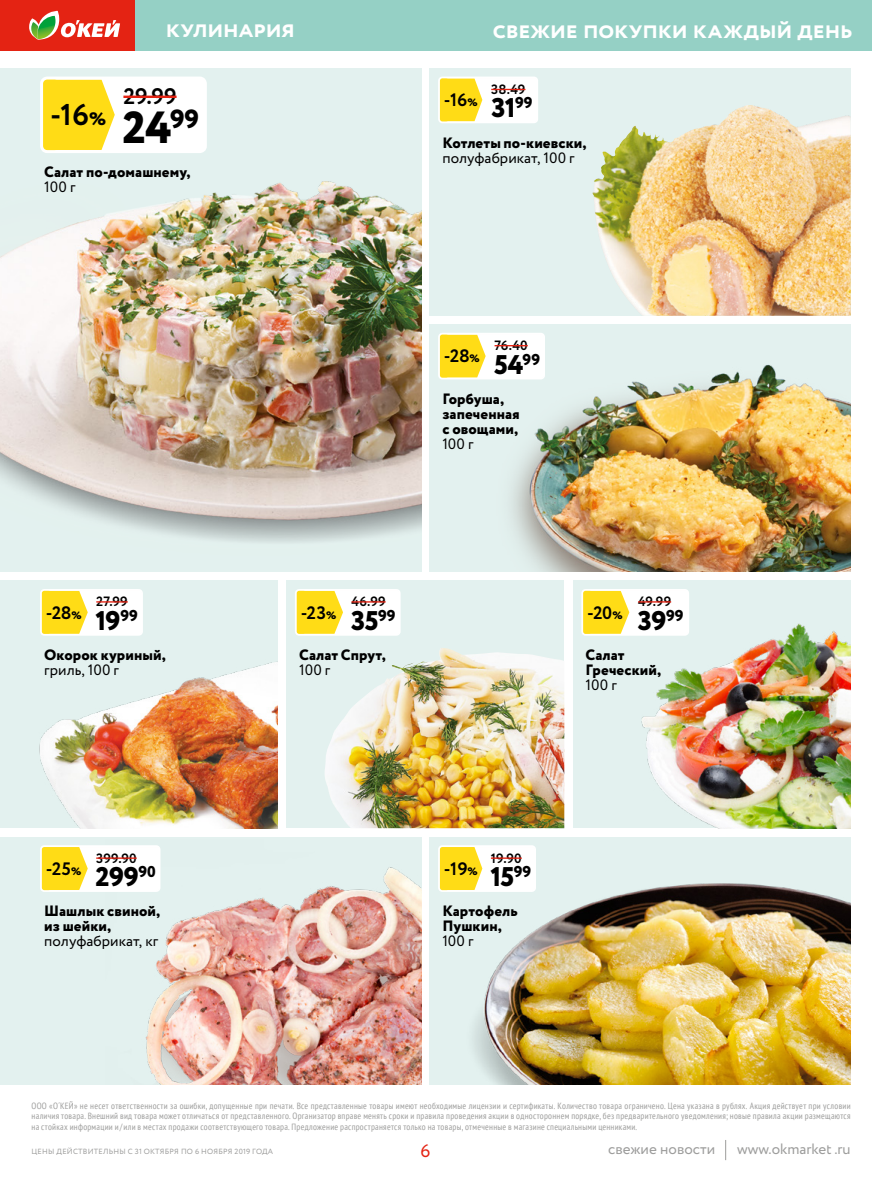
<style>
.page{position:relative;width:872px;height:1178px;background:#fff}
.page>*{position:absolute;margin:0;border:0;box-sizing:border-box;transform-origin:0 0}
.t1{font:800 45px "Circe";color:#000}
.t2{font:700 30px "Circe";color:#000}
.t3{font:800 27px "Circe";letter-spacing:-.025em;color:#000}
.t4{font:700 24px "Circe";color:#fff}
.t5{font:700 22.5px "Circe";color:#000}
.t6{font:700 18px "Circe";letter-spacing:-.05em;color:#000}
.t7{font:18px "Circe";color:#e42313}
.t8{font:800 15px/15px "Circe";letter-spacing:.005em;color:#000}
.t9{font:15px "Circe";letter-spacing:.005em;color:#000}
.t10{font:15px "Circe";color:#9d9d9c}
.t11{font:700 13.5px "Circe";color:#000}
.t12{font:condensed 9px/10.5px "PT Sans";letter-spacing:.025em;color:#9d9d9c;text-align:justify}
.t13{font:7.5px "Circe";letter-spacing:.03em;color:#9d9d9c}
.s1{font-weight:800;font-size:18px}
.s2{font-weight:800;font-size:10.8px}
</style>
<div class="page">
<div style="left:573px;top:580px;width:277px;height:248px;background:#e3f1ef"></div>
<img style="left:641px;top:623px;width:209px;height:205px">
<svg style="left:629px;top:592px;width:129px;height:65px"></svg>
<svg style="left:584px;top:592px;width:45px;height:41px;background:#ffde29"></svg>
<hr style="left:638px;top:601px;width:33px;height:1px;background:#e42313">
<div style="left:581px;top:589px;width:108px;height:47px;border:2px solid #fff;border-radius:3px"></div>
<div style="left:429px;top:837px;width:421px;height:247px;background:#e3f1ef"></div>
<img style="left:474px;top:883px;width:376px;height:201px">
<svg style="left:474px;top:848px;width:133px;height:65px"></svg>
<svg style="left:441px;top:848px;width:41px;height:41px;background:#ffde29"></svg>
<hr style="left:491px;top:857px;width:31px;height:2px;background:#e42313">
<div style="left:438px;top:845px;width:98px;height:47px;border:2px solid #fff;border-radius:3px"></div>
<div style="left:0;top:837px;width:421px;height:247px;background:#e3f1ef"></div>
<img style="left:145px;top:867px;width:276px;height:217px">
<svg style="left:88px;top:848px;width:143px;height:65px"></svg>
<svg style="left:43px;top:848px;width:45px;height:41px;background:#ffdf2c"></svg>
<hr style="left:96px;top:857px;width:41px;height:2px;background:#e42313">
<div style="left:40px;top:845px;width:120px;height:47px;border:2px solid #fff;border-radius:3px"></div>
<div style="left:429px;top:68px;width:421px;height:248px;background:#e3f1ef"></div>
<img style="left:592px;top:105px;width:258px;height:211px">
<svg style="left:442px;top:76px;width:166px;height:68px"></svg>
<svg style="left:441px;top:80px;width:41px;height:40px;background:#ffde28"></svg>
<hr style="left:491px;top:89px;width:34px;height:1px;background:#e42313">
<div style="left:438px;top:77px;width:100px;height:46px;border:2px solid #fff;border-radius:3px"></div>
<img style="left:429px;top:324px;width:421px;height:248px">
<svg style="left:429px;top:324px;width:186px;height:77px;fill:#e3f1ef"></svg>
<svg style="left:441px;top:336px;width:44px;height:40px;background:#ffde27"></svg>
<hr style="left:494px;top:345px;width:34px;height:1px;background:#e42313">
<div style="left:438px;top:333px;width:107px;height:46px;border:2px solid #fff;border-radius:3px"></div>
<img style="left:0;top:68px;width:421px;height:504px">
<svg style="left:28px;top:68px;width:247px;height:110px;fill:#e3f1ef"></svg>
<svg style="left:46px;top:81px;width:69px;height:68px;background:#ffdf2c"></svg>
<hr style="left:123px;top:96px;width:54px;height:2px;background:#e42313">
<div style="left:40px;top:77px;width:167px;height:76px;border:3px solid #fff;border-radius:6px"></div>
<div style="left:286px;top:580px;width:278px;height:248px;background:#e3f1ef"></div>
<img style="left:325px;top:652px;width:239px;height:176px">
<svg style="left:325px;top:589px;width:146px;height:68px"></svg>
<svg style="left:298px;top:592px;width:45px;height:41px;background:#ffdf2b"></svg>
<hr style="left:351px;top:601px;width:34px;height:1px;background:#e42313">
<div style="left:295px;top:589px;width:105px;height:47px;border:2px solid #fff;border-radius:3px"></div>
<div style="left:0;top:580px;width:278px;height:248px;background:#e3f1ef"></div>
<img style="left:39px;top:661px;width:239px;height:167px">
<div style="left:88px;top:592px;width:52px;height:41px;background:#fff"></div>
<svg style="left:43px;top:592px;width:45px;height:41px;background:#ffdf2c"></svg>
<hr style="left:96px;top:601px;width:32px;height:1px;background:#e42313">
<div style="left:40px;top:589px;width:103px;height:47px;border:2px solid #fff;border-radius:3px"></div>
<div style="left:135px;top:0;width:737px;height:51px;background:#95d0c5"></div>
<svg style="left:725px;top:1140px;width:1px;height:20px"></svg>
<div style="left:0;top:0;width:135px;height:51px;background:#e42313"></div>
<svg style="left:29px;top:10px;width:91px;height:30px"></svg>
<h3 class="t4" style="left:166px;top:13px;width:131px">кулинария</h3>
<h2 class="t2" style="left:50px;top:95px;width:57px">-16<span class="s1">%</span></h2>
<h3 class="t5" style="left:123px;top:82px;width:55px">29.99</h3>
<h1 class="t1" style="left:123px;top:97px;width:78px">24<sup>99</sup></h1>
<h3 class="t8" style="left:44px;top:166px;width:148px">Салат по-домашнему,</h3>
<h3 class="t9" style="left:44px;top:177px;width:33px">100 г</h3>
<h3 class="t4" style="left:493px;top:13px;width:361px">свежие покупки каждый день</h3>
<h3 class="t6" style="left:444px;top:88px;width:35px">-16<span class="s2">%</span></h3>
<h3 class="t11" style="left:491px;top:80px;width:36px">38.49</h3>
<h3 class="t3" style="left:491px;top:90px;width:43px">31<sup>99</sup></h3>
<h3 class="t8" style="left:442px;top:136px;width:146px">Котлеты по-киевски,</h3>
<h3 class="t9" style="left:442px;top:148px;width:134px">полуфабрикат, 100 г</h3>
<h3 class="t6" style="left:444px;top:344px;width:37px">-28<span class="s2">%</span></h3>
<h3 class="t11" style="left:494px;top:336px;width:35px">76.40</h3>
<h3 class="t3" style="left:494px;top:346px;width:47px">54<sup>99</sup></h3>
<h3 class="t8" style="left:442px;top:392px;width:79px">Горбуша, запеченная с овощами,</h3>
<h3 class="t9" style="left:442px;top:434px;width:33px">100 г</h3>
<h3 class="t6" style="left:46px;top:600px;width:37px">-28<span class="s2">%</span></h3>
<h3 class="t11" style="left:96px;top:593px;width:33px">27.99</h3>
<h3 class="t3" style="left:95px;top:602px;width:44px">19<sup>99</sup></h3>
<h3 class="t6" style="left:301px;top:600px;width:37px">-23<span class="s2">%</span></h3>
<h3 class="t11" style="left:351px;top:593px;width:36px">46.99</h3>
<h3 class="t3" style="left:351px;top:602px;width:46px">35<sup>99</sup></h3>
<h3 class="t6" style="left:587px;top:600px;width:37px">-20<span class="s2">%</span></h3>
<h3 class="t11" style="left:638px;top:593px;width:35px">49.99</h3>
<h3 class="t3" style="left:638px;top:602px;width:47px">39<sup>99</sup></h3>
<h3 class="t8" style="left:44px;top:648px;width:123px">Окорок куриный,</h3>
<h3 class="t9" style="left:44px;top:660px;width:76px">гриль, 100 г</h3>
<h3 class="t8" style="left:299px;top:648px;width:88px">Салат Спрут,</h3>
<h3 class="t9" style="left:299px;top:660px;width:33px">100 г</h3>
<h3 class="t8" style="left:585px;top:648px;width:77px">Салат<br>Греческий,</h3>
<h3 class="t9" style="left:585px;top:675px;width:33px">100 г</h3>
<h3 class="t6" style="left:46px;top:857px;width:37px">-25<span class="s2">%</span></h3>
<h3 class="t11" style="left:96px;top:849px;width:42px">399.90</h3>
<h3 class="t3" style="left:96px;top:858px;width:62px">299<sup>90</sup></h3>
<h3 class="t6" style="left:444px;top:857px;width:35px">-19<span class="s2">%</span></h3>
<h3 class="t11" style="left:491px;top:849px;width:32px">19.90</h3>
<h3 class="t3" style="left:490px;top:858px;width:42px">15<sup>99</sup></h3>
<h3 class="t8" style="left:44px;top:905px;width:118px">Шашлык свиной, из шейки,</h3>
<h3 class="t9" style="left:44px;top:931px;width:116px">полуфабрикат, кг</h3>
<h3 class="t8" style="left:442px;top:905px;width:77px">Картофель<br>Пушкин,</h3>
<h3 class="t9" style="left:442px;top:931px;width:33px">100 г</h3>
<p class="t12" style="left:32px;top:1100px;width:820px">ООО «О´КЕЙ» не несет ответственности за ошибки, допущенные при печати. Все представленные товары имеют необходимые лицензии и сертификаты. Количество товара ограничено. Цена указана в рублях. Акция действует при условии наличия товара. Внешний вид товара может отличаться от представленного. Организатор вправе менять сроки и правила проведения акции в одностороннем порядке, без предварительного уведомления; новые правила акции размещаются на стойках информации и/или в местах продажи соответствующего товара. Предложение распространяется только на товары, отмеченные в магазине специальными ценниками.</p>
<p class="t13" style="left:32px;top:1147px;width:243px">ЦЕНЫ ДЕЙСТВИТЕЛЬНЫ с 31 октября по 6 ноября 2019 ГОДА</p>
<h3 class="t7" style="left:420px;top:1139px;width:11px">6</h3>
<h3 class="t10" style="left:608px;top:1139px;width:109px">свежие новости</h3>
<h3 class="t10" style="left:737px;top:1139px;width:115px">www.okmarket .ru</h3>
</div>
